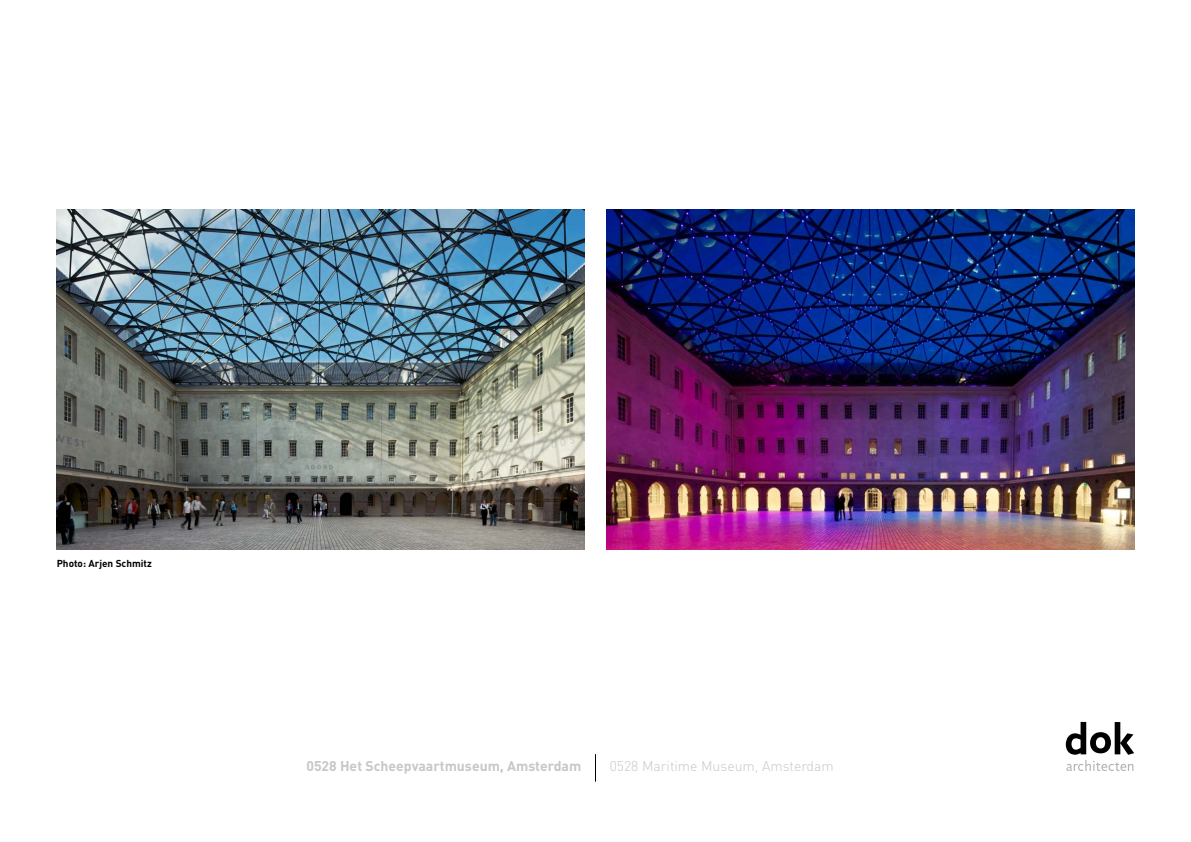
<style>
.page{position:relative;width:1191px;height:842px;background:#fff}
.page>*{position:absolute;margin:0;border:0;box-sizing:border-box;transform-origin:0 0}
.t1{font:700 14px "DIN Pro";color:#c6c7c8}
.t2{font:300 14px "DIN Pro";color:#c6c7c8}
.t3{font:700 10px "DIN Pro";color:#000}
</style>
<div class="page">
<img style="left:57px;top:210px;width:527px;height:340px">
<img style="left:607px;top:210px;width:527px;height:340px">
<svg style="left:595px;top:754px;width:1px;height:28px"></svg>
<svg style="left:1065px;top:722px;width:69px;height:49px"></svg>
<p class="t3" style="left:57px;top:557px;width:97px">Photo: Arjen Schmitz</p>
<p class="t1" style="left:306px;top:756px;width:276px">0528 Het Scheepvaartmuseum, Amsterdam</p>
<p class="t2" style="left:609px;top:756px;width:226px">0528 Maritime Museum, Amsterdam</p>
</div>
